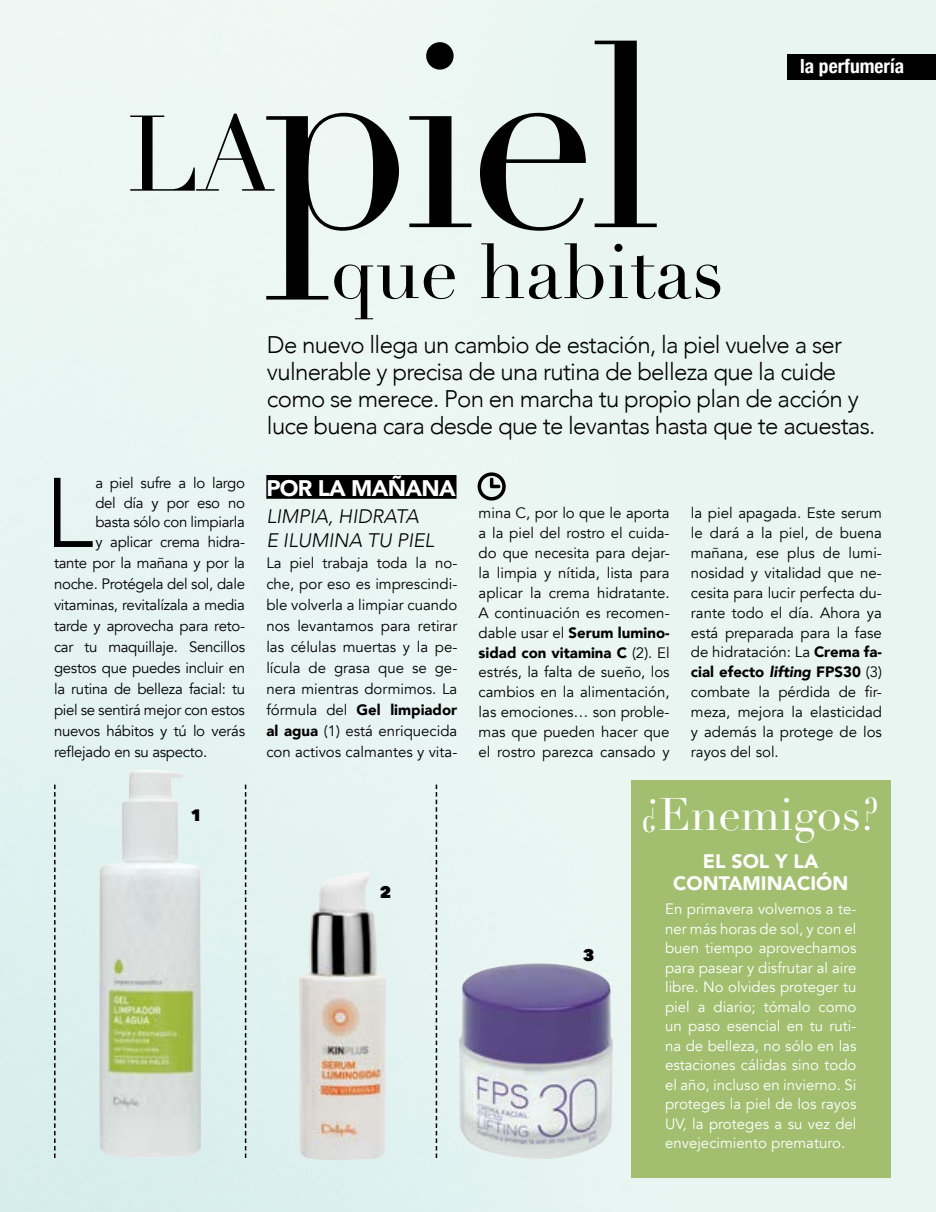
<style>
.page{position:relative;width:936px;height:1212px;background:#fff}
.page>*{position:absolute;margin:0;border:0;box-sizing:border-box;transform-origin:0 0}
.t1{font:258.6px "Didot LH";color:#000}
.t2{font:105.6px "Didot LH";color:#000}
.t3{font:300 97.65px "Avenir";color:#000}
.t4{font:75.9px "Didot LH";color:#000}
.t5{font:45px "Didot LH";color:#fff}
.t6{font:300 24px/27px "Avenir";letter-spacing:-.03em;color:#000}
.t7{font:900 22.5px "Avenir";letter-spacing:-.03em;color:#fff}
.t8{font:italic 300 19.5px/24px "Avenir";color:#000}
.t9{font:900 19.5px/22.5px "Avenir";color:#fff;text-align:center}
.t10{font:700 condensed 19.5px "Helvetica Neue";color:#fff}
.t11{font:800 16.5px "Avenir Next";color:#000}
.t12{font:15px/20px "Avenir";color:#000;text-align:justify}
.t13{font:15px/19.5px "Avenir";color:#fff;text-align:justify}
.s1{font-weight:900}
.s2{font-weight:900;font-style:italic}
</style>
<div class="page">
<img style="left:0;top:0;width:935px;height:1212px">
<div style="left:631px;top:780px;width:259px;height:398px;background:#a2bf70"></div>
<div style="left:266px;top:475px;width:190px;height:24px;background:#000"></div>
<svg style="left:435px;top:784px;width:2px;height:374px"></svg>
<svg style="left:54px;top:784px;width:2px;height:374px"></svg>
<svg style="left:245px;top:784px;width:1px;height:374px"></svg>
<svg style="left:477px;top:472px;width:28px;height:28px"></svg>
<img style="left:298px;top:872px;width:88px;height:289px">
<img style="left:459px;top:963px;width:153px;height:196px">
<img style="left:99px;top:770px;width:102px;height:388px">
<div style="left:787px;top:54px;width:148px;height:26px;background:#000"></div>
<h1 class="t1" style="left:259px;top:-16px;width:406px">piel</h1>
<h3 class="t10" style="left:800px;top:50px;width:105px">la perfumería</h3>
<h2 class="t2" style="left:127px;top:91px;width:149px">la</h2>
<h3 class="t4" style="left:330px;top:227px;width:395px">que habitas</h3>
<h3 class="t6" style="left:267px;top:331px;width:610px">De nuevo llega un cambio de estación, la piel vuelve a ser vulnerable y precisa de una rutina de belleza que la cuide como se merece. Pon en marcha tu propio plan de acción y luce buena cara desde que te levantas hasta que te acuestas.</h3>
<h3 class="t3" style="left:45px;top:455px;width:50px">L</h3>
<p class="t12" style="left:95px;top:474px;width:151px;line-height:19.5px">a piel sufre a lo largo del día y por eso no basta sólo con limpiarla y aplicar crema hidra-</p>
<p class="t12" style="left:54px;top:552px;width:192px;line-height:21px">tante por la mañana y por la noche. Protégela del sol, dale vitaminas, revitalízala a media tarde y aprovecha para reto&shy;car tu maquillaje. Sencillos gestos que puedes incluir en la rutina de belleza facial: tu piel se sentirá mejor con estos nuevos hábitos y tú lo verás reflejado en su aspecto.</p>
<p class="t11" style="left:190px;top:805px;width:13px">1</p>
<h3 class="t7" style="left:266px;top:469px;width:191px">Por la mañana</h3>
<h3 class="t8" style="left:266px;top:504px;width:169px">LIMPIA, HIDRATA<br>E ILUMINA TU PIEL</h3>
<p class="t12" style="left:266px;top:552px;width:192px;line-height:21px">La piel trabaja toda la no&shy;che, por eso es imprescindi&shy;ble volverla a limpiar cuando nos levantamos para retirar las células muertas y la pe&shy;lícula de grasa que se ge&shy;nera mientras dormimos. La fórmula del <span class="s1">Gel limpiador al agua</span> (1) está enriquecida con activos calmantes y vita-</p>
<p class="t11" style="left:379px;top:882px;width:13px">2</p>
<p class="t12" style="left:478px;top:503px;width:192px">mina C, por lo que le aporta a la piel del rostro el cuida&shy;do que necesita para dejar&shy;la limpia y nítida, lista para aplicar la crema hidratante.<br>A continuación es recomen&shy;dable usar el <span class="s1">Serum lumino&shy;sidad con vitamina C</span> (2). El estrés, la falta de sueño, los cambios en la alimentación, las emociones… son proble&shy;mas que pueden hacer que el rostro parezca cansado y</p>
<p class="t12" style="left:691px;top:503px;width:192px">la piel apagada. Este serum le dará a la piel, de buena mañana, ese plus de lumi&shy;nosidad y vitalidad que ne&shy;cesita para lucir perfecta du&shy;rante todo el día. Ahora ya está preparada para la fase de hidratación: La <span class="s1">Crema fa&shy;cial efecto</span> <span class="s2">lifting</span> <span class="s1">FPS30</span> (3) combate la pérdida de fir&shy;meza, mejora la elasticidad y además la protege de los rayos del sol.</p>
<p class="t11" style="left:583px;top:944px;width:13px">3</p>
<h3 class="t5" style="left:641px;top:787px;width:240px">¿Enemigos?</h3>
<h3 class="t9" style="left:673px;top:849px;width:177px">El sol y la contaminación</h3>
<p class="t13" style="left:665px;top:900px;width:193px">En primavera volvemos a te&shy;ner más horas de sol, y con el buen tiempo aprovechamos para pasear y disfrutar al aire libre. No olvides proteger tu piel a diario; tómalo como un paso esencial en tu ruti&shy;na de belleza, no sólo en las estaciones cálidas sino todo el año, incluso en invierno. Si proteges la piel de los rayos UV, la proteges a su vez del envejecimiento prematuro.</p>
</div>
